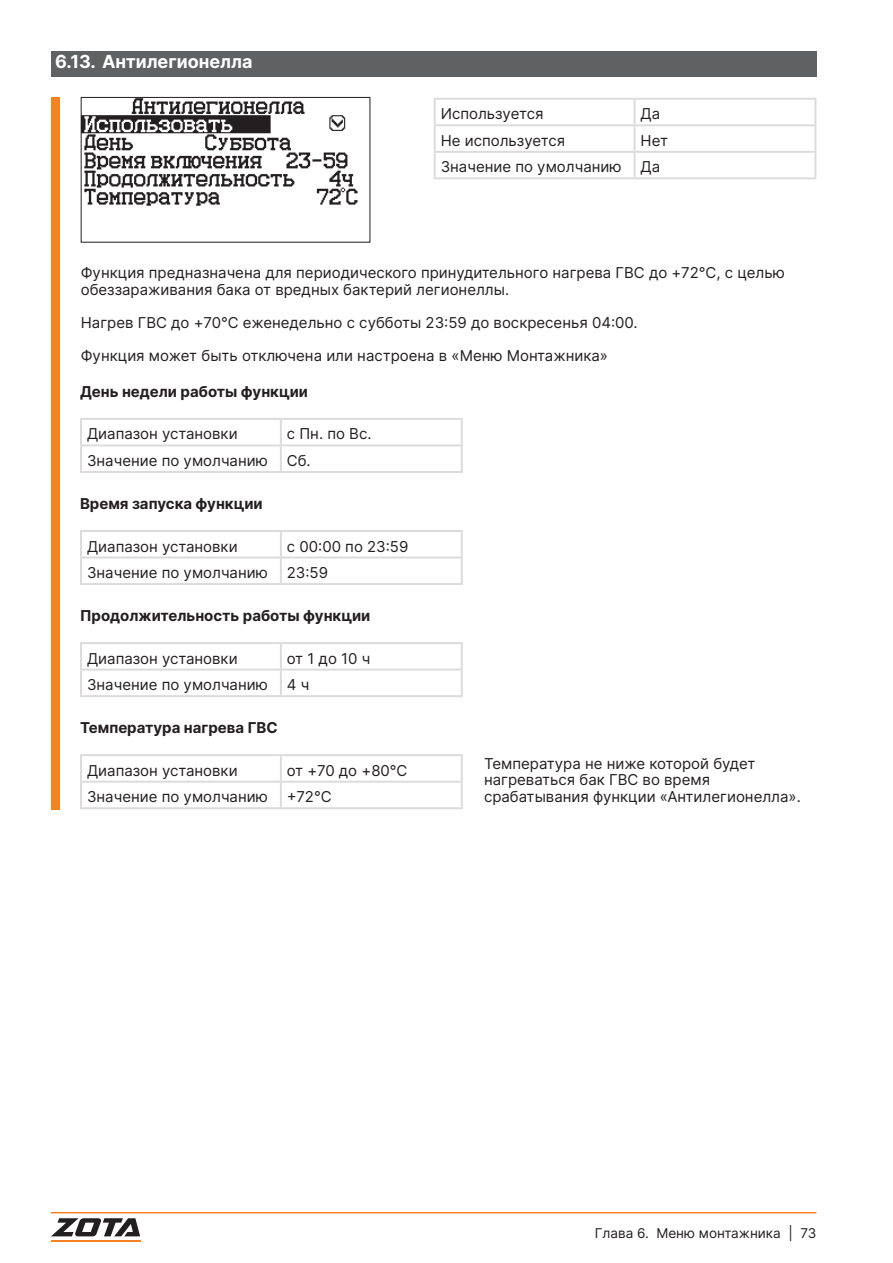
<style>
.page{position:relative;width:893px;height:1263px;background:#fff}
.page>*{position:absolute;margin:0;border:0;box-sizing:border-box;transform-origin:0 0}
.t1{font:700 18px "Inter";color:#fff}
.t2{font:15px/16.5px "Inter";color:#231f20}
.t3{font:700 15px "Inter";color:#231f20}
.t4{font:13.5px "Inter";color:#231f20}
</style>
<div class="page">
<hr style="left:51px;top:1212px;width:765px;height:1px;background:#f58220">
<svg style="left:51px;top:1218px;width:89px;height:18px"></svg>
<hr style="left:51px;top:1240px;width:89px;height:1px;background:#f58220">
<div style="left:51px;top:51px;width:765px;height:26px;background:#5f6162"></div>
<div style="left:51px;top:97px;width:9px;height:712px;background:#f58220"></div>
<svg style="left:80px;top:97px;width:291px;height:146px"></svg>
<hr style="left:434px;top:98px;width:201px;height:2px;background:#dcdbda">
<hr style="left:434px;top:100px;width:2px;height:24px;background:#dcdbda">
<hr style="left:635px;top:98px;width:181px;height:2px;background:#dcdbda">
<hr style="left:814px;top:100px;width:2px;height:24px;background:#dcdbda">
<hr style="left:434px;top:124px;width:201px;height:2px;background:#dcdbda">
<hr style="left:434px;top:126px;width:2px;height:25px;background:#dcdbda">
<hr style="left:635px;top:124px;width:181px;height:2px;background:#dcdbda">
<hr style="left:814px;top:126px;width:2px;height:25px;background:#dcdbda">
<hr style="left:434px;top:151px;width:201px;height:2px;background:#dcdbda">
<hr style="left:434px;top:153px;width:2px;height:24px;background:#dcdbda">
<hr style="left:635px;top:151px;width:181px;height:2px;background:#dcdbda">
<svg style="left:634px;top:100px;width:1px;height:77px"></svg>
<hr style="left:814px;top:153px;width:2px;height:24px;background:#dcdbda">
<hr style="left:434px;top:177px;width:201px;height:2px;background:#dcdbda">
<hr style="left:635px;top:177px;width:181px;height:2px;background:#dcdbda">
<hr style="left:80px;top:418px;width:201px;height:2px;background:#dcdbda">
<hr style="left:80px;top:420px;width:2px;height:24px;background:#dcdbda">
<hr style="left:281px;top:418px;width:182px;height:2px;background:#dcdbda">
<hr style="left:280px;top:420px;width:2px;height:24px;background:#dcdbda">
<hr style="left:461px;top:420px;width:2px;height:24px;background:#dcdbda">
<hr style="left:80px;top:444px;width:201px;height:2px;background:#dcdbda">
<hr style="left:80px;top:446px;width:2px;height:25px;background:#dcdbda">
<hr style="left:281px;top:444px;width:182px;height:2px;background:#dcdbda">
<hr style="left:280px;top:446px;width:2px;height:25px;background:#dcdbda">
<hr style="left:461px;top:446px;width:2px;height:25px;background:#dcdbda">
<hr style="left:80px;top:471px;width:201px;height:2px;background:#dcdbda">
<hr style="left:281px;top:471px;width:182px;height:2px;background:#dcdbda">
<hr style="left:80px;top:530px;width:201px;height:2px;background:#dcdbda">
<hr style="left:80px;top:532px;width:2px;height:24px;background:#dcdbda">
<hr style="left:281px;top:530px;width:182px;height:2px;background:#dcdbda">
<hr style="left:280px;top:532px;width:2px;height:24px;background:#dcdbda">
<hr style="left:461px;top:532px;width:2px;height:24px;background:#dcdbda">
<hr style="left:80px;top:556px;width:201px;height:2px;background:#dcdbda">
<hr style="left:80px;top:558px;width:2px;height:25px;background:#dcdbda">
<hr style="left:281px;top:556px;width:182px;height:2px;background:#dcdbda">
<hr style="left:280px;top:558px;width:2px;height:25px;background:#dcdbda">
<hr style="left:461px;top:558px;width:2px;height:25px;background:#dcdbda">
<hr style="left:80px;top:583px;width:201px;height:2px;background:#dcdbda">
<hr style="left:281px;top:583px;width:182px;height:2px;background:#dcdbda">
<hr style="left:80px;top:642px;width:201px;height:2px;background:#dcdbda">
<hr style="left:80px;top:644px;width:2px;height:25px;background:#dcdbda">
<hr style="left:281px;top:642px;width:182px;height:2px;background:#dcdbda">
<hr style="left:280px;top:644px;width:2px;height:25px;background:#dcdbda">
<hr style="left:461px;top:644px;width:2px;height:25px;background:#dcdbda">
<hr style="left:80px;top:669px;width:201px;height:1px;background:#dcdbda">
<hr style="left:80px;top:670px;width:2px;height:25px;background:#dcdbda">
<hr style="left:281px;top:669px;width:182px;height:1px;background:#dcdbda">
<hr style="left:280px;top:670px;width:2px;height:25px;background:#dcdbda">
<hr style="left:461px;top:670px;width:2px;height:25px;background:#dcdbda">
<hr style="left:80px;top:695px;width:201px;height:2px;background:#dcdbda">
<hr style="left:281px;top:695px;width:182px;height:2px;background:#dcdbda">
<hr style="left:80px;top:754px;width:201px;height:2px;background:#dcdbda">
<hr style="left:80px;top:756px;width:2px;height:25px;background:#dcdbda">
<hr style="left:281px;top:754px;width:182px;height:2px;background:#dcdbda">
<hr style="left:280px;top:756px;width:2px;height:25px;background:#dcdbda">
<hr style="left:461px;top:756px;width:2px;height:25px;background:#dcdbda">
<hr style="left:80px;top:781px;width:201px;height:2px;background:#dcdbda">
<hr style="left:80px;top:783px;width:2px;height:24px;background:#dcdbda">
<hr style="left:281px;top:781px;width:182px;height:2px;background:#dcdbda">
<hr style="left:280px;top:783px;width:2px;height:24px;background:#dcdbda">
<hr style="left:461px;top:783px;width:2px;height:24px;background:#dcdbda">
<hr style="left:80px;top:807px;width:201px;height:2px;background:#dcdbda">
<hr style="left:281px;top:807px;width:182px;height:2px;background:#dcdbda">
<p class="t1" style="left:55px;top:49px;width:199px">6.13. Антилегионелла</p>
<p class="t2" style="left:441px;top:105px;width:104px">Используется</p>
<p class="t2" style="left:641px;top:105px;width:21px">Да</p>
<p class="t2" style="left:441px;top:132px;width:126px">Не используется</p>
<p class="t2" style="left:641px;top:132px;width:29px">Нет</p>
<p class="t2" style="left:441px;top:158px;width:182px">Значение по умолчанию</p>
<p class="t2" style="left:641px;top:158px;width:21px">Да</p>
<p class="t2" style="left:81px;top:264px;width:706px">Функция предназначена для периодического принудительного нагрева ГВС до +72°С, с целью обеззараживания бака от вредных бактерий легионеллы.</p>
<p class="t2" style="left:81px;top:314px;width:558px">Нагрев ГВС до +70°С еженедельно с субботы 23:59 до воскресенья 04:00.</p>
<p class="t2" style="left:81px;top:347px;width:529px">Функция может быть отключена или настроена в «Меню Монтажника»</p>
<p class="t3" style="left:80px;top:380px;width:230px">День недели работы функции</p>
<p class="t2" style="left:87px;top:425px;width:152px">Диапазон установки</p>
<p class="t2" style="left:287px;top:425px;width:86px">с Пн. по Вс.</p>
<p class="t2" style="left:87px;top:452px;width:182px">Значение по умолчанию</p>
<p class="t2" style="left:287px;top:452px;width:25px">Сб.</p>
<p class="t3" style="left:80px;top:492px;width:184px">Время запуска функции</p>
<p class="t2" style="left:87px;top:537px;width:152px">Диапазон установки</p>
<p class="t2" style="left:287px;top:537px;width:123px">с 00:00 по 23:59</p>
<p class="t2" style="left:87px;top:564px;width:182px">Значение по умолчанию</p>
<p class="t2" style="left:287px;top:564px;width:43px">23:59</p>
<p class="t3" style="left:80px;top:604px;width:292px">Продолжительность работы функции</p>
<p class="t2" style="left:87px;top:649px;width:152px">Диапазон установки</p>
<p class="t2" style="left:287px;top:649px;width:85px">от 1 до 10 ч</p>
<p class="t2" style="left:87px;top:676px;width:182px">Значение по умолчанию</p>
<p class="t2" style="left:287px;top:676px;width:24px">4 ч</p>
<p class="t3" style="left:80px;top:716px;width:199px">Температура нагрева ГВС</p>
<p class="t2" style="left:87px;top:762px;width:152px">Диапазон установки</p>
<p class="t2" style="left:287px;top:762px;width:122px">от +70 до +80°С</p>
<p class="t2" style="left:87px;top:788px;width:182px">Значение по умолчанию</p>
<p class="t2" style="left:287px;top:788px;width:46px">+72°С</p>
<p class="t2" style="left:484px;top:755px;width:318px">Температура не ниже которой будет нагреваться бак ГВС во время срабатывания функции «Антилегионелла».</p>
<p class="t4" style="left:595px;top:1223px;width:223px">Глава 6. Меню монтажника | 73</p>
</div>
